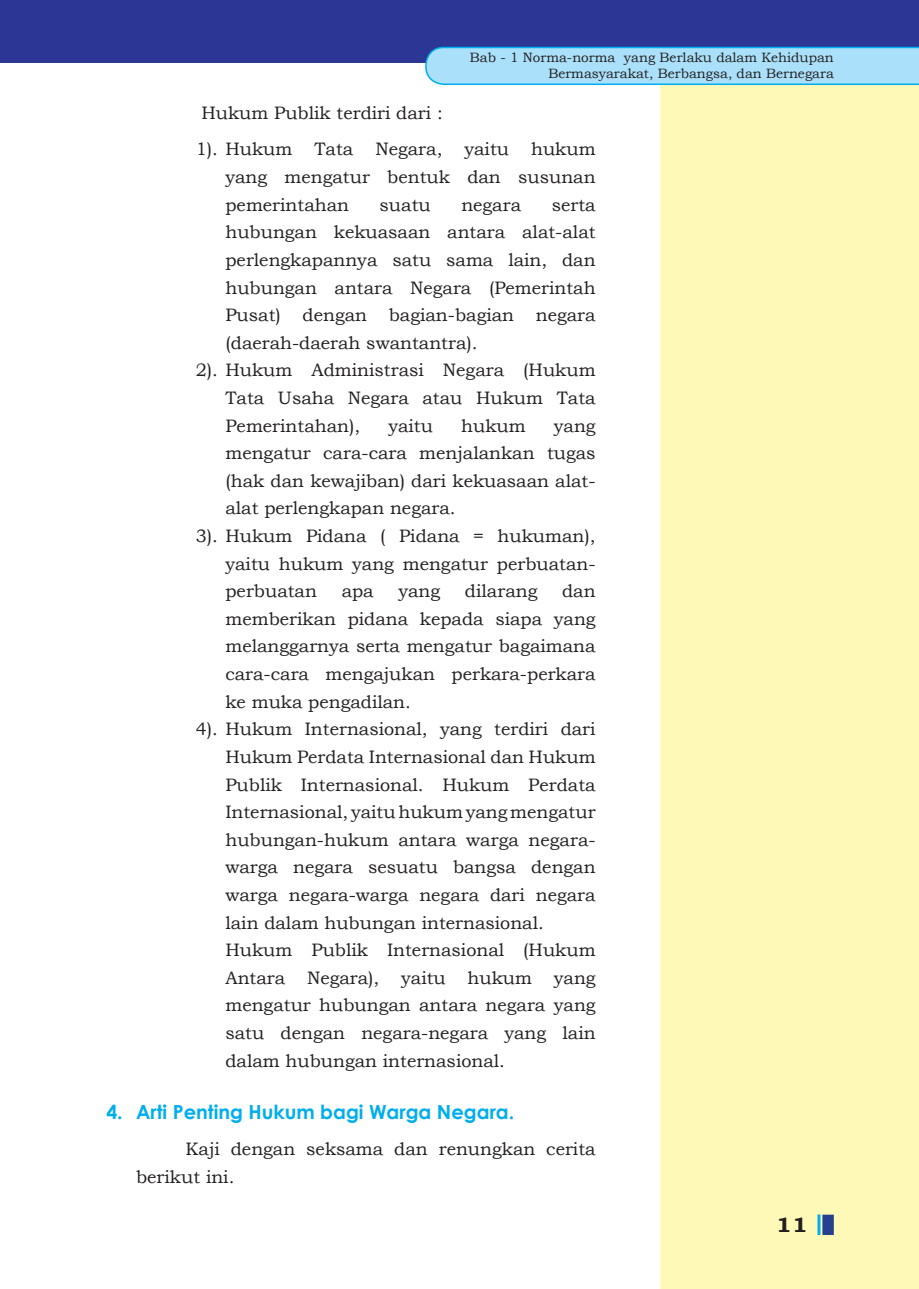
<style>
.page{position:relative;width:919px;height:1289px;background:#fff}
.page>*{position:absolute;margin:0;border:0;box-sizing:border-box;transform-origin:0 0}
.t1{font:700 20.55px "Bookman Old Style";color:#231f20;scale:1.18 1}
._1_sub_sub_bab{font:700 19.5px "Century Gothic";color:#00aeef}
.t2{font:18px/27.6px "Bookman Old Style";color:#231f20;text-align:justify}
.t3{font:13.5px/16.2px "Bookman Old Style";color:#231f20;text-align:right}
</style>
<div class="page">
<div style="left:659px;top:0;width:259px;height:1288px;background:#fff9b8"></div>
<div style="left:0;top:0;width:918px;height:62px;background:#2c3695"></div>
<svg style="left:424px;top:46px;width:494px;height:38px;background:#9dd9f6"></svg>
<div style="left:823px;top:1216px;width:9px;height:17px;background:#25408f"></div>
<div style="left:822px;top:1214px;width:11px;height:20px;border:3px solid #25408f"></div>
<hr style="left:817px;top:1214px;width:3px;height:20px;background:#00aeef">
<p class="t3" style="left:470px;top:49px;width:365px">Bab - 1 Norma-norma yang Berlaku dalam Kehidupan<br>Bermasyarakat, Berbangsa, dan Bernegara</p>
<p class="t2" style="left:201px;top:99px;width:243px">Hukum Publik terdiri dari :</p>
<p class="t2" style="left:225px;top:135px;width:371px;text-indent:-30px">1). Hukum Tata Negara, yaitu hukum yang mengatur bentuk dan susunan pemerintahan</p>
<p class="t2" style="left:225px;top:191px;width:371px;text-indent:326px">serta hubungan kekuasaan antara alat-alat perlengkapannya satu sama lain, dan hubungan antara Negara (Pemerintah Pusat) dengan bagian-bagian negara (daerah-daerah swantantra).</p>
<p class="t2" style="left:225px;top:356px;width:371px;text-indent:-30px">2). Hukum Administrasi Negara (Hukum Tata Usaha Negara atau Hukum Tata Pemerintahan),</p>
<p class="t2" style="left:379px;top:191px;width:53px">suatu</p>
<p class="t2" style="left:461px;top:191px;width:61px">negara</p>
<p class="t2" style="left:388px;top:411px;width:46px">yaitu</p>
<p class="t2" style="left:461px;top:411px;width:66px">hukum</p>
<p class="t2" style="left:225px;top:411px;width:371px;text-indent:328px">yang mengatur cara-cara menjalankan tugas (hak dan kewajiban) dari kekuasaan alat&shy;alat perlengkapan negara.</p>
<p class="t2" style="left:225px;top:522px;width:371px;text-indent:-30px">3). Hukum Pidana ( Pidana = hukuman), yaitu hukum yang mengatur perbuatan&shy;perbuatan</p>
<p class="t2" style="left:225px;top:577px;width:371px;text-indent:336px">dan memberikan pidana kepada siapa yang melanggarnya serta mengatur bagaimana cara-cara mengajukan perkara-perkara ke muka pengadilan.</p>
<p class="t2" style="left:225px;top:715px;width:371px;text-indent:-30px">4). Hukum Internasional, yang terdiri dari Hukum Perdata Internasional dan Hukum Publik Internasional. Hukum Perdata Internasional, yaitu hukum yang mengatur hubungan-hukum antara warga negara&shy;warga negara sesuatu bangsa dengan warga negara-warga negara dari negara lain dalam hubungan internasional.</p>
<p class="t2" style="left:225px;top:936px;width:371px">Hukum Publik Internasional (Hukum Antara Negara), yaitu hukum yang mengatur hubungan antara negara yang satu dengan negara-negara yang lain dalam hubungan internasional.</p>
<p class="_1_sub_sub_bab" style="left:106px;top:1097px;width:409px">4. Arti Penting Hukum bagi Warga Negara.</p>
<p class="t2" style="left:136px;top:1135px;width:461px;text-indent:50px">Kaji dengan seksama dan renungkan cerita berikut ini.</p>
<p class="t2" style="left:341px;top:577px;width:34px">apa</p>
<p class="t2" style="left:398px;top:577px;width:43px">yang</p>
<p class="t2" style="left:465px;top:577px;width:74px">dilarang</p>
<p class="t1" style="left:775px;top:1210px;width:29px">11</p>
</div>
